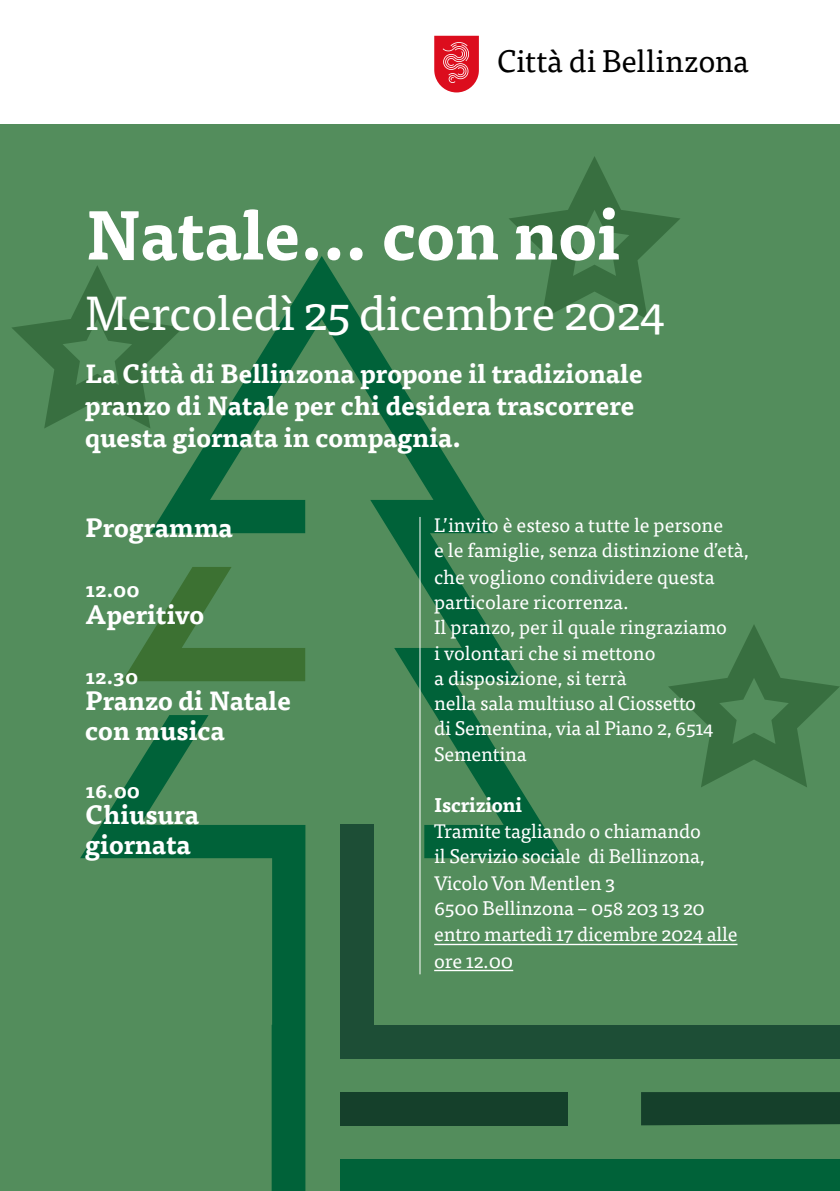
<style>
.page{position:relative;width:840px;height:1191px;background:#fff}
.page>*{position:absolute;margin:0;border:0;box-sizing:border-box;transform-origin:0 0}
.t1{font:700 68px "Tisa OT";color:#fff}
.t2{font:48px "Tisa OT";letter-spacing:-.015em;color:#fff}
.t3{font:31px "Tisa OT";letter-spacing:-.005em;color:#000}
.t4{font:700 26px/30px "Tisa OT";color:#fff}
.t5{font:19.6px/25.4px "Tisa OT";letter-spacing:-.01em;color:#fff}
.t6{font:700 19.6px "Tisa OT";letter-spacing:-.01em;color:#fff}
</style>
<div class="page">
<svg style="left:434px;top:36px;width:44px;height:56px;background:#e23a47"></svg>
<div style="left:0;top:125px;width:839px;height:1066px;background:#538d5c"></div>
<div style="left:340px;top:1092px;width:227px;height:33px;background:#15402b"></div>
<div style="left:641px;top:1092px;width:198px;height:33px;background:#15402b"></div>
<div style="left:340px;top:1159px;width:499px;height:32px;background:#006239"></div>
<svg style="left:150px;top:256px;width:413px;height:602px"></svg>
<svg style="left:80px;top:715px;width:225px;height:476px"></svg>
<svg style="left:122px;top:567px;width:183px;height:114px"></svg>
<div style="left:340px;top:823px;width:33px;height:235px;background:#1d4e36"></div>
<div style="left:368px;top:1024px;width:471px;height:34px;background:#1d4e36"></div>
<svg style="left:508px;top:156px;width:172px;height:163px"></svg>
<svg style="left:12px;top:265px;width:171px;height:163px"></svg>
<svg style="left:668px;top:625px;width:171px;height:162px"></svg>
<hr style="left:434px;top:970px;width:79px;height:1px;background:#fff">
<hr style="left:434px;top:943px;width:303px;height:2px;background:#fff">
<hr style="left:419px;top:517px;width:1px;height:457px;background:#fff">
<h3 class="t3" style="left:497px;top:42px;width:253px">Città di Bellinzona</h3>
<h1 class="t1" style="left:85px;top:192px;width:536px">Natale… con noi</h1>
<h2 class="t2" style="left:85px;top:284px;width:581px">Mercoledì 25 dicembre 2024</h2>
<h3 class="t4" style="left:85px;top:358px;width:558px;line-height:32px">La Città di Bellinzona propone il tradizionale pranzo di Natale per chi desidera trascorrere questa giornata in compagnia.</h3>
<h3 class="t4" style="left:85px;top:514px;width:149px">Programma</h3>
<p class="t6" style="left:85px;top:578px;width:56px">12.00</p>
<h3 class="t4" style="left:85px;top:600px;width:121px">Aperitivo</h3>
<p class="t6" style="left:85px;top:664px;width:55px">12.30</p>
<h3 class="t4" style="left:85px;top:686px;width:207px">Pranzo di Natale con musica</h3>
<p class="t6" style="left:85px;top:778px;width:57px">16.00</p>
<h3 class="t4" style="left:85px;top:800px;width:116px">Chiusura giornata</h3>
<p class="t5" style="left:434px;top:512px;width:316px">L’invito è esteso a tutte le persone<br>e le famiglie, senza distinzione d’età, che vogliono condividere questa particolare ricorrenza.<br>Il pranzo, per il quale ringraziamo<br>i volontari che si mettono<br>a disposizione, si terrà<br>nella sala multiuso al Ciossetto<br>di Sementina, via al Piano 2, 6514</p>
<p class="t5" style="left:434px;top:742px;width:94px">Sementina</p>
<p class="t6" style="left:434px;top:792px;width:89px">Iscrizioni</p>
<p class="t5" style="left:434px;top:819px;width:272px">Tramite tagliando o chiamando il Servizio sociale di Bellinzona,</p>
<p class="t5" style="left:434px;top:870px;width:304px">Vicolo Von Mentlen 3<br>6500 Bellinzona – 058 203 13 20 entro martedì 17 dicembre 2024 alle ore 12.00</p>
</div>
